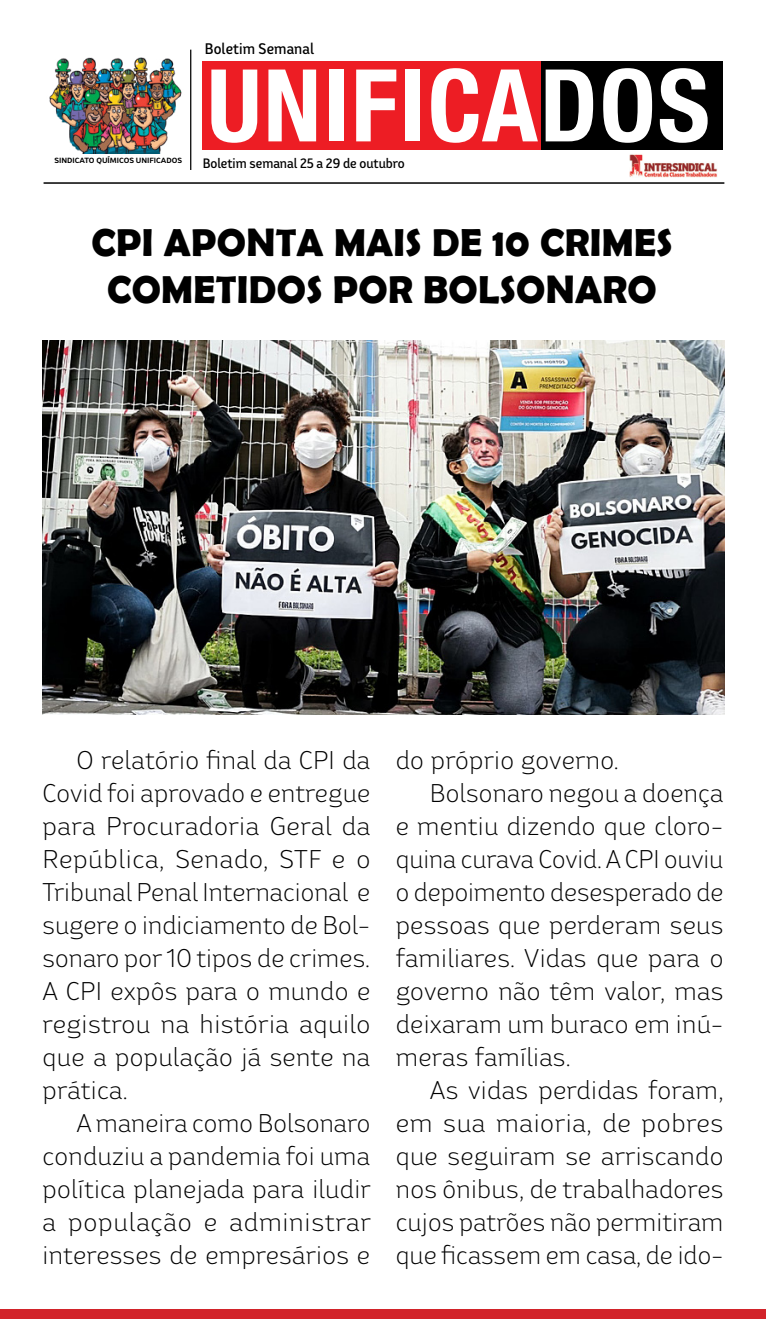
<style>
.page{position:relative;width:766px;height:1319px;background:#fff}
.page>*{position:absolute;margin:0;border:0;box-sizing:border-box;transform-origin:0 0}
.t1{font:700 condensed 100.5px "Helvetica Neue";letter-spacing:.02em;color:#fff}
.t2{font:700 39px/46.8px "Berlin Sans FB Demi";letter-spacing:.005em;color:#000;text-align:center}
.t3{font:300 24px/33px "Bw Helder W2";letter-spacing:.01em;color:#000;text-align:justify}
.t4{font:500 14.4px "Bw Helder W1";letter-spacing:.01em;color:#000}
.t5{font:500 12.9px "Bw Helder W1";color:#000}
.t6{font:700 7.2px "Bw Helder W3";color:#000}
</style>
<div class="page">
<div style="left:0;top:1308px;width:765px;height:10px;background:#d2232a"></div>
<div style="left:540px;top:61px;width:182px;height:88px;background:#000"></div>
<div style="left:203px;top:61px;width:337px;height:88px;background:#ed1d24"></div>
<hr style="left:190px;top:50px;width:1px;height:120px;background:#000">
<img style="left:49px;top:57px;width:133px;height:96px">
<img style="left:629px;top:154px;width:88px;height:24px">
<hr style="left:44px;top:182px;width:680px;height:2px;background:#000">
<img style="left:43px;top:341px;width:681px;height:373px">
<p class="t6" style="left:54px;top:156px;width:129px">SINDICATO QUÍMICOS UNIFICADOS</p>
<p class="t4" style="left:205px;top:40px;width:111px">Boletim Semanal</p>
<h1 class="t1" style="left:207px;top:45px;width:504px">UNIFICADOS</h1>
<p class="t5" style="left:203px;top:155px;width:204px">Boletim semanal 25 a 29 de outubro</p>
<h2 class="t2" style="left:91px;top:219px;width:582px">CPI APONTA MAIS DE 10 CRIMES<br>COMETIDOS POR BOLSONARO</h2>
<p class="t3" style="left:43px;top:743px;width:329px;text-indent:34px">O relatório final da CPI da Covid foi aprovado e entregue para Procuradoria Geral da República, Senado, STF e o Tribunal Penal Internacional e sugere o indiciamento de Bol&shy;sonaro por 10 tipos de crimes.<br>A CPI expôs para o mundo e registrou na história aquilo que a população já sente na prática.</p>
<p class="t3" style="left:43px;top:1106px;width:330px;text-indent:34px">A maneira como Bolsonaro conduziu a pandemia foi uma política planejada para iludir a população e administrar interesses de empresários e</p>
<p class="t3" style="left:395px;top:743px;width:224px">do próprio governo.</p>
<p class="t3" style="left:429px;top:776px;width:295px">Bolsonaro negou a doença</p>
<p class="t3" style="left:395px;top:809px;width:329px">e mentiu dizendo que cloro-</p>
<p class="t3" style="left:395px;top:842px;width:329px">quina curava Covid. A CPI ouviu</p>
<p class="t3" style="left:395px;top:875px;width:329px">o depoimento desesperado de</p>
<p class="t3" style="left:395px;top:908px;width:329px">pessoas que perderam seus</p>
<p class="t3" style="left:395px;top:941px;width:329px">familiares. Vidas que para o</p>
<p class="t3" style="left:395px;top:974px;width:329px">governo não têm valor, mas</p>
<p class="t3" style="left:395px;top:1007px;width:329px">deixaram um buraco em inú-</p>
<p class="t3" style="left:395px;top:1040px;width:176px">meras famílias.</p>
<p class="t3" style="left:429px;top:1073px;width:295px">As vidas perdidas foram,</p>
<p class="t3" style="left:395px;top:1106px;width:329px">em sua maioria, de pobres</p>
<p class="t3" style="left:395px;top:1139px;width:329px">que seguiram se arriscando</p>
<p class="t3" style="left:395px;top:1172px;width:329px">nos ônibus, de trabalhadores</p>
<p class="t3" style="left:395px;top:1205px;width:329px">cujos patrões não permitiram</p>
<p class="t3" style="left:395px;top:1238px;width:329px">que ficassem em casa, de ido-</p>
</div>
